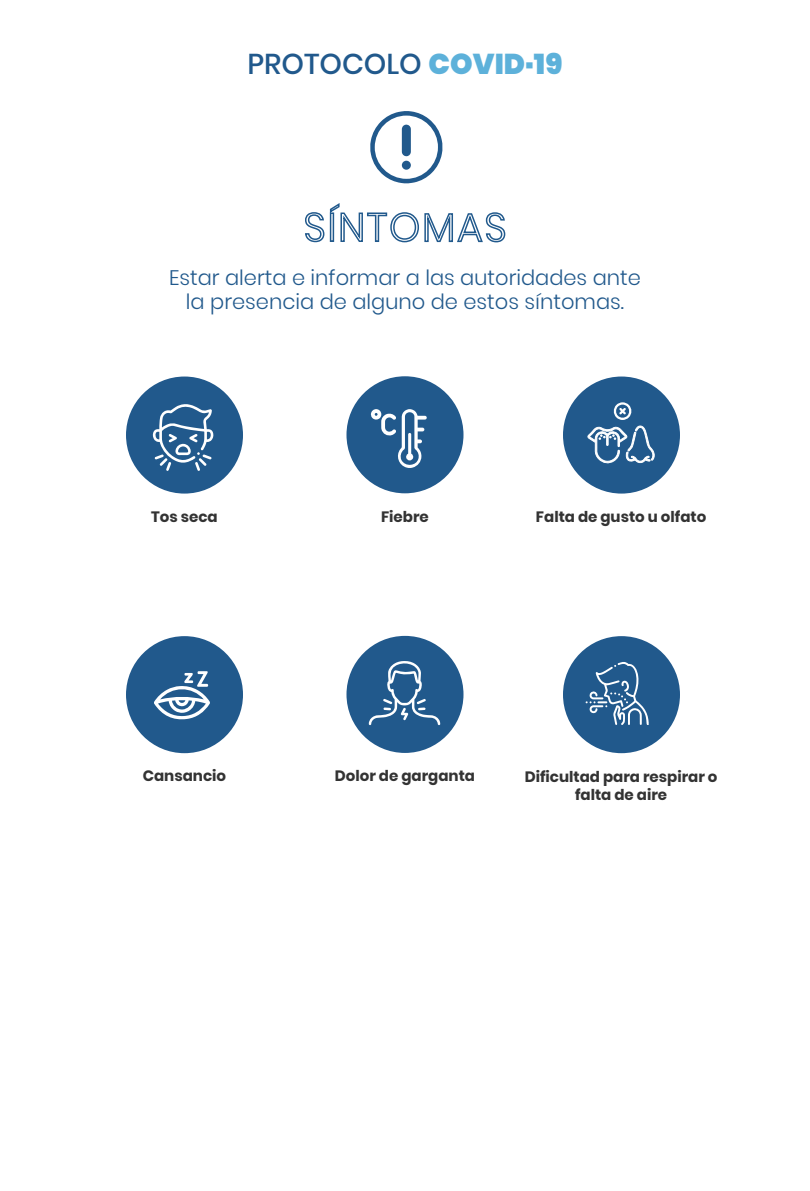
<style>
.page{position:relative;width:810px;height:1191px;background:#fff}
.page>*{position:absolute;margin:0;border:0;box-sizing:border-box;transform-origin:0 0}
.t1{font:500 28.65px "Poppins";color:#21598c}
.t2{font:300 21px/23.2px "Poppins";color:#21598c;text-align:center}
.t3{font:700 15px/18px "Poppins";color:#333;text-align:center}
.s1{font-weight:900;color:#5db1da}
</style>
<div class="page">
<div style="left:346px;top:376px;width:118px;height:117px;background:#21598c;border-radius:50%"></div>
<svg style="left:305px;top:203px;width:201px;height:40px"></svg>
<div style="left:126px;top:376px;width:117px;height:117px;background:#21598c;border-radius:50%"></div>
<div style="left:563px;top:376px;width:117px;height:117px;background:#21598c;border-radius:50%"></div>
<div style="left:346px;top:636px;width:118px;height:117px;background:#21598c;border-radius:50%"></div>
<div style="left:126px;top:636px;width:117px;height:117px;background:#21598c;border-radius:50%"></div>
<div style="left:563px;top:636px;width:117px;height:117px;background:#21598c;border-radius:50%"></div>
<svg style="left:370px;top:111px;width:73px;height:72px"></svg>
<div style="left:402px;top:161px;width:9px;height:9px;background:#21598c;border-radius:50%"></div>
<svg style="left:152px;top:404px;width:62px;height:67px"></svg>
<svg style="left:371px;top:409px;width:56px;height:59px"></svg>
<svg style="left:587px;top:402px;width:68px;height:62px"></svg>
<svg style="left:154px;top:671px;width:56px;height:49px"></svg>
<svg style="left:369px;top:661px;width:71px;height:64px"></svg>
<svg style="left:586px;top:662px;width:63px;height:63px"></svg>
<h1 class="t1" style="left:247px;top:48px;width:317px">PROTOCOLO <span class="s1">COVID·19</span></h1>
<h2 class="t2" style="left:169px;top:266px;width:473px">Estar alerta e informar a las autoridades ante la presencia de alguno de estos síntomas.</h2>
<p class="t3" style="left:381px;top:507px;width:49px">Fiebre</p>
<p class="t3" style="left:151px;top:507px;width:68px">Tos seca</p>
<p class="t3" style="left:536px;top:508px;width:172px">Falta de gusto u olfato</p>
<p class="t3" style="left:143px;top:767px;width:85px">Cansancio</p>
<p class="t3" style="left:335px;top:767px;width:142px">Dolor de garganta</p>
<p class="t3" style="left:525px;top:767px;width:194px">Dificultad para respirar o falta de aire</p>
</div>
